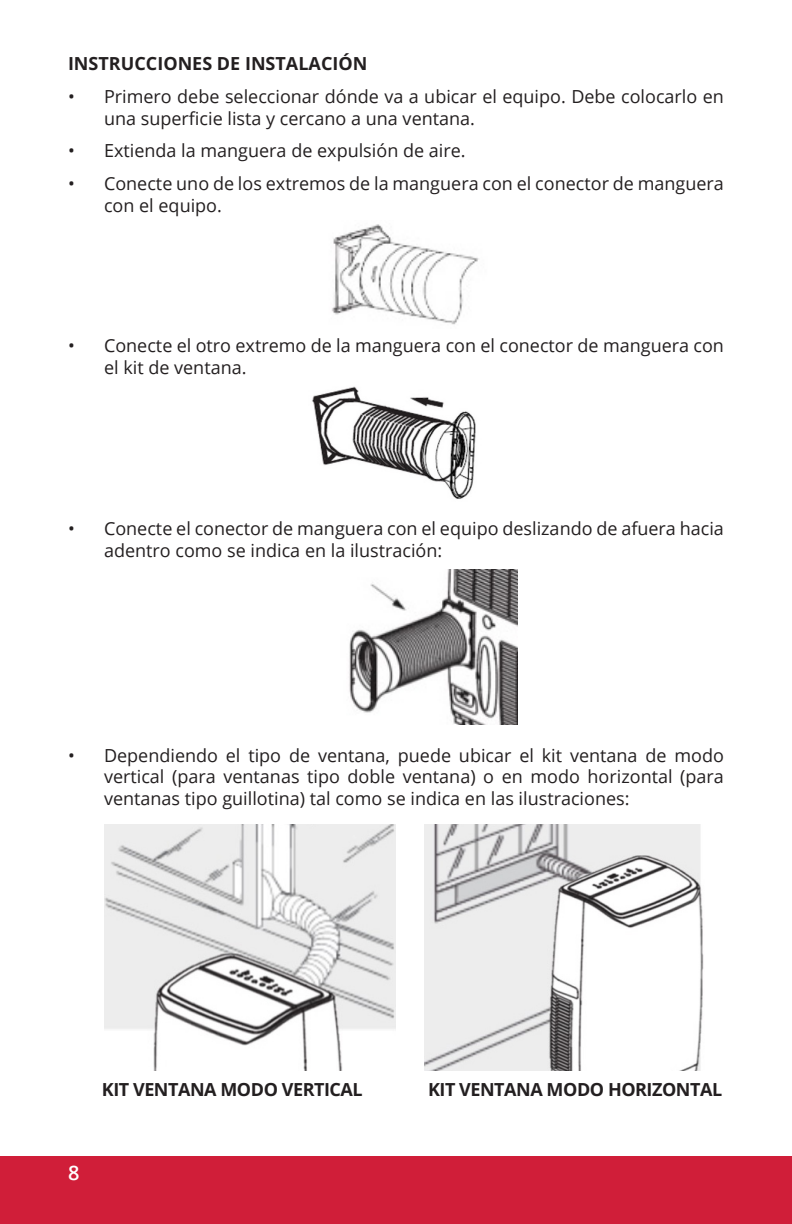
<style>
.page{position:relative;width:792px;height:1224px;background:#fff}
.page>*{position:absolute;margin:0;border:0;box-sizing:border-box;transform-origin:0 0}
.t1{font:600 20px "Open Sans";color:#fff}
.t2{font:18px/21.6px "Open Sans";color:#231f20}
.t3{font:700 18px "Open Sans";letter-spacing:-.025em;color:#231f20}
.t4{font:700 18px "Open Sans";color:#231f20}
</style>
<div class="page">
<div style="left:0;top:1156px;width:792px;height:68px;background:#d01e39"></div>
<img style="left:331px;top:224px;width:148px;height:101px">
<img style="left:312px;top:386px;width:164px;height:113px">
<img style="left:349px;top:569px;width:169px;height:156px">
<img style="left:105px;top:825px;width:291px;height:246px">
<img style="left:424px;top:825px;width:280px;height:246px">
<p class="t4" style="left:68px;top:51px;width:301px">INSTRUCCIONES DE INSTALACIÓN</p>
<p class="t2" style="left:104px;top:85px;width:621px;text-indent:-36px">• Primero debe seleccionar dónde va a ubicar el equipo. Debe colocarlo en una superficie lista y cercano a una ventana.</p>
<p class="t2" style="left:68px;top:140px;width:399px">• Extienda la manguera de expulsión de aire.</p>
<p class="t2" style="left:104px;top:172px;width:621px;text-indent:-36px">• Conecte uno de los extremos de la manguera con el conector de manguera con el equipo.</p>
<p class="t2" style="left:104px;top:334px;width:621px;text-indent:-36px">• Conecte el otro extremo de la manguera con el conector de manguera con el kit de ventana.</p>
<p class="t2" style="left:104px;top:518px;width:621px;text-indent:-36px">• Conecte el conector de manguera con el equipo deslizando de afuera hacia adentro como se indica en la ilustración:</p>
<p class="t2" style="left:104px;top:744px;width:621px;text-align:justify;text-indent:-36px">• Dependiendo el tipo de ventana, puede ubicar el kit ventana de modo vertical (para ventanas tipo doble ventana) o en modo horizontal (para ventanas tipo guillotina) tal como se indica en las ilustraciones:</p>
<p class="t3" style="left:102px;top:1077px;width:262px">KIT VENTANA MODO VERTICAL</p>
<p class="t3" style="left:428px;top:1077px;width:296px">KIT VENTANA MODO HORIZONTAL</p>
<p class="t1" style="left:68px;top:1160px;width:13px">8</p>
</div>
